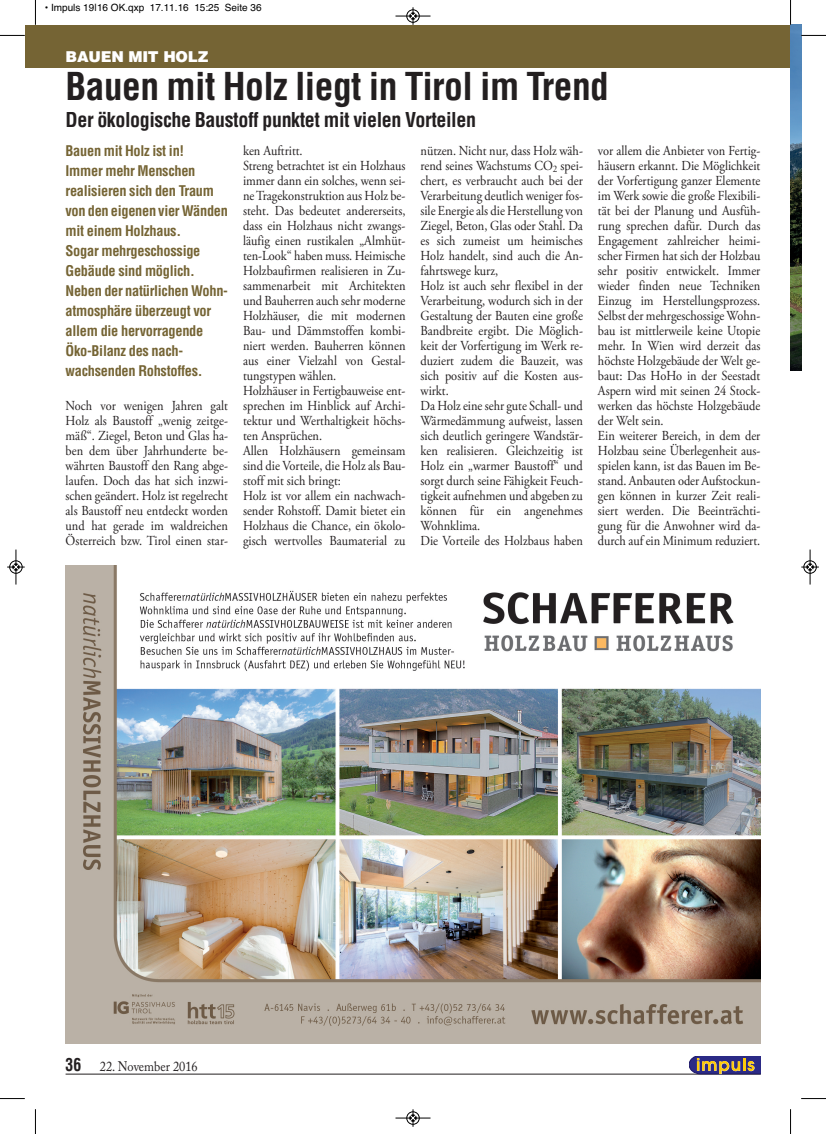
<style>
.page{position:relative;width:826px;height:1134px;background:#fff}
.page>*{position:absolute;margin:0;border:0;box-sizing:border-box;transform-origin:0 0}
.t1{font:700 condensed 37.5px "Helvetica LT Pro";letter-spacing:-.015em;color:#231f20}
.t2{font:700 condensed 20px "Helvetica LT Pro";letter-spacing:-.02em;color:#231f20}
.t3{font:900 15px "Helvetica LT Pro";letter-spacing:-.015em;color:#fff}
.t4{font:700 condensed 14.38px/20px "Helvetica LT Pro";letter-spacing:-.02em;color:#756434}
.t5{font:13.75px/15px "Adobe Garamond Pro";color:#231f20;scale:.9 1}
.t6{font:13.75px "Adobe Caslon Pro";color:#231f20;scale:.9 1}
.t7{font:10px "Helvetica";color:#000}
.s1{font-family:"Helvetica LT Pro";font-weight:700;font-stretch:condensed;font-size:17.5px}
</style>
<div class="page">
<hr style="left:66px;top:1074px;width:694px;height:1px;background:#231f20">
<svg style="left:689px;top:1056px;width:71px;height:18px"></svg>
<div style="left:25px;top:25px;width:765px;height:42px;background:#756434"></div>
<img style="left:66px;top:565px;width:694px;height:479px">
<img style="left:790px;top:25px;width:11px;height:345px">
<svg style="left:35px;top:0;width:1px;height:25px"></svg>
<svg style="left:0;top:35px;width:25px;height:1px"></svg>
<svg style="left:790px;top:0;width:1px;height:25px"></svg>
<svg style="left:801px;top:35px;width:25px;height:1px"></svg>
<svg style="left:35px;top:1109px;width:1px;height:25px"></svg>
<svg style="left:0;top:1098px;width:25px;height:1px"></svg>
<svg style="left:790px;top:1109px;width:1px;height:25px"></svg>
<svg style="left:801px;top:1098px;width:25px;height:1px"></svg>
<div style="left:406px;top:9px;width:13px;height:14px;border:1px solid #fff;border-radius:50%"></div>
<hr style="left:395px;top:16px;width:35px;height:1px;background:#000">
<div style="left:406px;top:10px;width:13px;height:12px;border:1px solid #000;border-radius:50%"></div>
<svg style="left:410px;top:7px;width:6px;height:18px"></svg>
<div style="left:406px;top:1111px;width:13px;height:14px;border:1px solid #fff;border-radius:50%"></div>
<hr style="left:395px;top:1118px;width:35px;height:1px;background:#000">
<div style="left:406px;top:1111px;width:13px;height:13px;border:1px solid #000;border-radius:50%"></div>
<svg style="left:410px;top:1109px;width:6px;height:18px"></svg>
<div style="left:9px;top:560px;width:14px;height:14px;border:1px solid #fff;border-radius:50%"></div>
<hr style="left:16px;top:549px;width:1px;height:35px;background:#000">
<div style="left:10px;top:561px;width:12px;height:12px;border:1px solid #000;border-radius:50%"></div>
<svg style="left:7px;top:564px;width:18px;height:6px"></svg>
<div style="left:803px;top:560px;width:13px;height:14px;border:1px solid #fff;border-radius:50%"></div>
<hr style="left:809px;top:549px;width:1px;height:35px;background:#000">
<div style="left:803px;top:561px;width:13px;height:12px;border:1px solid #000;border-radius:50%"></div>
<svg style="left:801px;top:564px;width:17px;height:6px"></svg>
<p class="t7" style="left:45px;top:2px;width:218px">• Impuls 19|16 OK.qxp 17.11.16 15:25 Seite 36</p>
<p class="t3" style="left:66px;top:51px;width:144px">BAUEN MIT HOLZ</p>
<h1 class="t1" style="left:66px;top:71px;width:545px">Bauen mit Holz liegt in Tirol im Trend</h1>
<h2 class="t2" style="left:66px;top:112px;width:412px">Der ökologische Baustoff punktet mit vielen Vorteilen</h2>
<p class="t4" style="left:66px;top:142px;width:164px">Bauen mit Holz ist in!<br>Immer mehr Menschen realisieren sich den Traum von den eigenen vier Wänden mit einem Holzhaus.<br>Sogar mehrgeschossige<br>Gebäude sind möglich.<br>Neben der natürlichen Wohn&shy;atmosphäre überzeugt vor allem die hervorragende<br>Öko-Bilanz des nach&shy;wachsenden Rohstoffes.</p>
<p class="t5" style="left:66px;top:399px;width:182px;text-align:justify">Noch vor wenigen Jahren galt Holz als Baustoff „wenig zeitge&shy;mäß“. Ziegel, Beton und Glas ha&shy;ben dem über Jahrhunderte be&shy;währten Baustoff den Rang abge&shy;laufen. Doch das hat sich inzwi&shy;schen geändert. Holz ist regelrecht als Baustoff neu entdeckt worden und hat gerade im waldreichen Österreich bzw. Tirol einen star-</p>
<p class="t5" style="left:243px;top:144px;width:182px">ken Auftritt.<br>Streng betrachtet ist ein Holzhaus immer dann ein solches, wenn sei&shy;neTragekonstruktion aus Holz be&shy;steht. Das bedeutet andererseits, dass ein Holzhaus nicht zwangs&shy;läufig einen rustikalen „Almhüt&shy;ten-Look“ haben muss. Heimische<br>Holzbaufirmen realisieren in Zu&shy;sammenarbeit mit Architekten und Bauherren auch sehr moderne<br>Holzhäuser, die mit modernen<br>Bau- und Dämmstoffen kombi&shy;niert werden. Bauherren können aus einer Vielzahl von Gestal&shy;tungstypen wählen.<br>Holzhäuser in Fertigbauweise ent&shy;sprechen im Hinblick auf Archi&shy;tektur und Werthaltigkeit höchs&shy;ten Ansprüchen.<br>Allen Holzhäusern gemeinsam sind die Vorteile, die Holz als Bau&shy;stoff mit sich bringt:<br>Holz ist vor allem ein nachwach&shy;sender Rohstoff. Damit bietet ein<br>Holzhaus die Chance, ein ökolo&shy;gisch wertvolles Baumaterial zu</p>
<p class="t5" style="left:420px;top:144px;width:182px">nützen. Nicht nur, dass Holz wäh&shy;rend seines Wachstums CO<sub>2</sub> spei&shy;chert, es verbraucht auch bei der<br>Verarbeitung deutlich weniger fos&shy;sile Energie als die Herstellung von<br>Ziegel, Beton, Glas oder Stahl. Da es sich zumeist um heimisches<br>Holz handelt, sind auch die An&shy;fahrtswege kurz,<br>Holz ist auch sehr flexibel in der<br>Verarbeitung, wodurch sich in der<br>Gestaltung der Bauten eine große<br>Bandbreite ergibt. Die Möglich&shy;keit der Vorfertigung im Werk re&shy;duziert zudem die Bauzeit, was sich positiv auf die Kosten aus&shy;wirkt.<br>Da Holz eine sehr gute Schall- und<br>Wärmedämmung aufweist, lassen sich deutlich geringere Wandstär&shy;ken realisieren. Gleichzeitig ist<br>Holz ein „warmer Baustoff“ und sorgt durch seine Fähigkeit Feuch&shy;tigkeit aufnehmen und abgeben zu können für ein angenehmes<br>Wohnklima.<br>Die Vorteile des Holzbaus haben</p>
<p class="t5" style="left:598px;top:144px;width:182px">vor allem die Anbieter von Fertig&shy;häusern erkannt. Die Möglichkeit der Vorfertigung ganzer Elemente im Werk sowie die große Flexibili&shy;tät bei der Planung und Ausfüh&shy;rung sprechen dafür. Durch das<br>Engagement zahlreicher heimi&shy;scher Firmen hat sich der Holzbau sehr positiv entwickelt. Immer wieder finden neue Techniken<br>Einzug im Herstellungsprozess.<br>Selbst der mehrgeschossige Wohn&shy;bau ist mittlerweile keine Utopie mehr. In Wien wird derzeit das höchste Holzgebäude der Welt ge&shy;baut: Das HoHo in der Seestadt<br>Aspern wird mit seinen 24 Stock&shy;werken das höchste Holzgebäude der Welt sein.<br>Ein weiterer Bereich, in dem der<br>Holzbau seine Überlegenheit aus&shy;spielen kann, ist das Bauen im Be&shy;stand. Anbauten oder Aufstockun&shy;gen können in kurzer Zeit reali&shy;siert werden. Die Beeinträchti&shy;gung für die Anwohner wird da&shy;durch auf ein Minimum reduziert.</p>
<p class="t6" style="left:66px;top:1061px;width:148px"><span class="s1">36</span> 22. November 2016</p>
</div>
